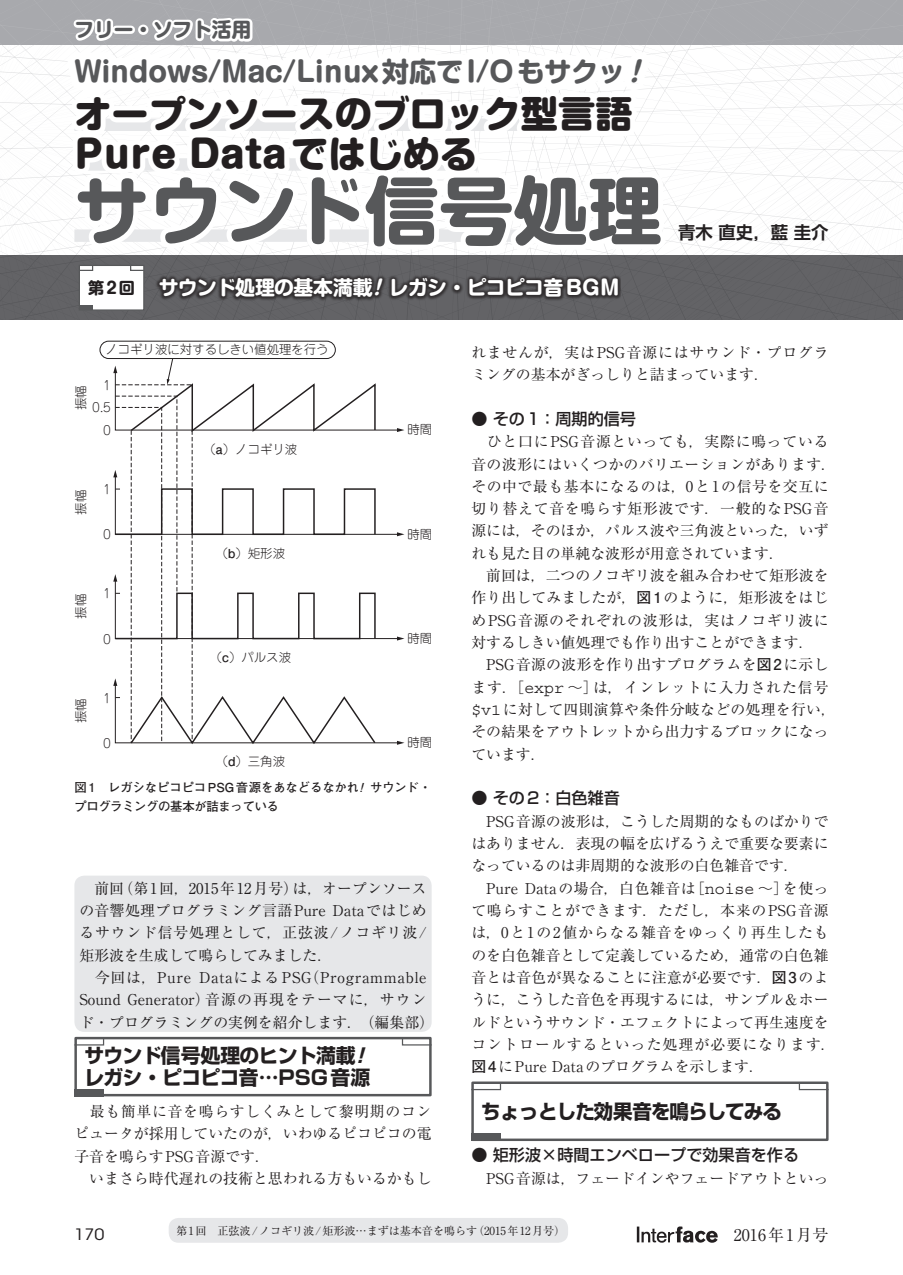
<style>
.page{position:relative;width:903px;height:1275px;background:#fff}
.page>*{position:absolute;margin:0;border:0;box-sizing:border-box;transform-origin:0 0}
.t1{font:700 74.38px "Shin M Go Pro";color:#57585a}
.t2{font:800 37.27px/39.7px "Shin M Go Pro";color:#231f20}
.t3{font:700 27.3px "Shin M Go Pro";letter-spacing:-.01em;color:#57585a}
.t4{font:700 19.78px/22.4px "Shin Go Pro";letter-spacing:-.035em;color:#231f20}
.t5{font:700 19.78px "Shin M Go Pro";letter-spacing:-.035em;color:#fff}
.t6{font:700 19.78px "Shin M Go Pro";letter-spacing:-.01em;color:#57585a}
.t7{font:700 17.32px "Shin Go Pro De";color:#231f20}
.t8{font:500 16.1px "Shin Go Pro";color:#231f20}
.t9{font:16.1px "Ryumin Pro";color:#231f20}
.t10{font:700 16.1px "Shin M Go Pro";color:#231f20}
.t11{font:15.58px "ITC Avant Garde Std";color:#231f20;scale:1.11 1}
.t12{font:14.88px/22.4px "Ryumin Pro";color:#231f20}
.t13{font:14.88px/22.4px "Ryumin Pro";letter-spacing:.025em;color:#231f20}
.t14{font:300 12.42px "Jun 101 Pro";color:#231f20}
.t15{font:700 12.42px/18.6px "Futo Go B101 Pro";letter-spacing:-.015em;color:#231f20}
.t16{font:11.2px "Ryumin Pro";letter-spacing:-.01em;color:#231f20}
.s1{font-style:italic}
.s2{font-family:"Futo Go B101 Pro";font-weight:700}
.s3{font-family:"Courier Std";font-size:16.45px}
.s4{font-family:"Shin Go Pro";font-weight:300}
</style>
<div class="page">
<svg style="left:637px;top:1226px;width:81px;height:17px"></svg>
<div style="left:74px;top:1037px;width:358px;height:59px;background:#fff;border:2px solid #57585a"></div>
<svg style="left:74px;top:1037px;width:31px;height:9px"></svg>
<svg style="left:401px;top:1037px;width:31px;height:9px"></svg>
<div style="left:74px;top:1089px;width:30px;height:7px;background:#57585a"></div>
<div style="left:74px;top:876px;width:358px;height:156px;background:#e6e7e9;border-radius:10px"></div>
<div style="left:471px;top:1081px;width:357px;height:60px;background:#fff;border:2px solid #57585a"></div>
<svg style="left:471px;top:1081px;width:31px;height:10px"></svg>
<svg style="left:798px;top:1081px;width:31px;height:10px"></svg>
<div style="left:471px;top:1134px;width:30px;height:7px;background:#57585a"></div>
<svg style="left:113px;top:358px;width:291px;height:387px"></svg>
<div style="left:100px;top:341px;width:236px;height:18px;border:1px solid #231f20;border-radius:9px"></div>
<svg style="left:0;top:0;width:903px;height:320px"></svg>
<div style="left:154px;top:273px;width:467px;height:28px;background:#231f20;opacity:.75"></div>
<div style="left:169px;top:1218px;width:399px;height:25px;background:#e6e7e9;border-radius:10px"></div>
<h3 class="t6" style="left:74px;top:14px;width:178px">フリー・ソフト活用</h3>
<h3 class="t3" style="left:74px;top:50px;width:576px">Windows/Mac/Linux対応でI/Oもサクッ<span class="s1">!</span></h3>
<h2 class="t2" style="left:74px;top:90px;width:560px">オープンソースのブロック型言語<br>Pure Dataではじめる</h2>
<h1 class="t1" style="left:74px;top:150px;width:589px">サウンド信号処理</h1>
<p class="t10" style="left:88px;top:275px;width:48px">第2回</p>
<h3 class="t5" style="left:159px;top:272px;width:462px">サウンド処理の基本満載<span class="s1">!</span> レガシ・ピコピコ音 BGM</h3>
<p class="t7" style="left:678px;top:218px;width:152px">青木 直史，藍 圭介</p>
<p class="t14" style="left:105px;top:340px;width:225px">ノコギリ波に対するしきい値処理を行う</p>
<p class="t14" style="left:103px;top:375px;width:9px">1</p>
<p class="t14" style="left:71px;top:410px;width:26px;rotate:-90deg">振幅</p>
<p class="t14" style="left:92px;top:398px;width:20px">0.5</p>
<p class="t14" style="left:103px;top:420px;width:9px">0</p>
<p class="t14" style="left:407px;top:420px;width:26px">時間</p>
<p class="t14" style="left:71px;top:514px;width:26px;rotate:-90deg">振幅</p>
<p class="t14" style="left:71px;top:619px;width:26px;rotate:-90deg">振幅</p>
<p class="t14" style="left:71px;top:723px;width:26px;rotate:-90deg">振幅</p>
<p class="t14" style="left:103px;top:480px;width:9px">1</p>
<p class="t14" style="left:204px;top:439px;width:95px">（<span class="s2">a</span>）ノコギリ波</p>
<p class="t14" style="left:103px;top:525px;width:9px">0</p>
<p class="t14" style="left:407px;top:524px;width:26px">時間</p>
<p class="t14" style="left:103px;top:584px;width:9px">1</p>
<p class="t14" style="left:216px;top:543px;width:71px">（<span class="s2">b</span>）矩形波</p>
<p class="t14" style="left:103px;top:629px;width:9px">0</p>
<p class="t14" style="left:407px;top:628px;width:26px">時間</p>
<p class="t14" style="left:103px;top:688px;width:9px">1</p>
<p class="t14" style="left:103px;top:733px;width:9px">0</p>
<p class="t14" style="left:210px;top:648px;width:83px">（<span class="s2">c</span>）パルス波</p>
<p class="t14" style="left:216px;top:752px;width:71px">（<span class="s2">d</span>）三角波</p>
<p class="t14" style="left:407px;top:732px;width:26px">時間</p>
<p class="t15" style="left:74px;top:776px;width:359px">図1　レガシなピコピコPSG音源をあなどるなかれ<span class="s1">!</span> サウンド・プログラミングの基本が詰まっている</p>
<p class="t13" style="left:79px;top:876px;width:356px;text-indent:15px">前回（第1回，2015年12月号）は，オープンソースの音響処理プログラミング言語Pure Dataではじめるサウンド信号処理として，正弦波/ノコギリ波/矩形波を生成して鳴らしてみました．<br>　今回は，Pure Dataによる PSG（Programmable<br>Sound Generator）音源の再現をテーマに，サウンド・プログラミングの実例を紹介します．（編集部）</p>
<h3 class="t4" style="left:84px;top:1042px;width:288px">サウンド信号処理のヒント満載<span class="s1">!</span>レガシ・ピコピコ音…PSG音源</h3>
<p class="t12" style="left:74px;top:1099px;width:359px">　最も簡単に音を鳴らすしくみとして黎明期のコンピュータが採用していたのが，いわゆるピコピコの電子音を鳴らすPSG音源です．<br>　いまさら時代遅れの技術と思われる方もいるかもし</p>
<p class="t12" style="left:471px;top:340px;width:359px">れませんが，実はPSG音源にはサウンド・プログラミングの基本がぎっしりと詰まっています．</p>
<p class="t8" style="left:471px;top:405px;width:166px">● その1：周期的信号</p>
<p class="t12" style="left:471px;top:429px;width:366px">　ひと口にPSG音源といっても，実際に鳴っている音の波形にはいくつかのバリエーションがあります．その中で最も基本になるのは，0と1の信号を交互に切り替えて音を鳴らす矩形波です．一般的なPSG音源には，そのほか，パルス波や三角波といった，いずれも見た目の単純な波形が用意されています．<br>　前回は，二つのノコギリ波を組み合わせて矩形波を作り出してみましたが，<span class="s2">図1</span>のように，矩形波をはじめPSG音源のそれぞれの波形は，実はノコギリ波に対するしきい値処理でも作り出すことができます．　PSG音源の波形を作り出すプログラムを<span class="s2">図2</span>に示します．［<span class="s3">expr</span> <span class="s4">～</span>］は，インレットに入力された信号<span class="s3">$v1</span>に対して四則演算や条件分岐などの処理を行い，その結果をアウトレットから出力するブロックになっています．</p>
<p class="t8" style="left:471px;top:785px;width:150px">● その2：白色雑音</p>
<p class="t12" style="left:471px;top:809px;width:366px">　PSG音源の波形は，こうした周期的なものばかりではありません．表現の幅を広げるうえで重要な要素になっているのは非周期的な波形の白色雑音です．　Pure Dataの場合，白色雑音は［<span class="s3">noise</span> <span class="s4">～</span>］を使って鳴らすことができます．ただし，本来のPSG音源は，0と1の2値からなる雑音をゆっくり再生したものを白色雑音として定義しているため，通常の白色雑音とは音色が異なることに注意が必要です．<span class="s2">図3</span>のように，こうした音色を再現するには，サンプル＆ホールドというサウンド・エフェクトによって再生速度をコントロールするといった処理が必要になります．<span class="s2">図4</span>にPure Dataのプログラムを示します．</p>
<h3 class="t4" style="left:481px;top:1098px;width:302px">ちょっとした効果音を鳴らしてみる</h3>
<p class="t8" style="left:471px;top:1142px;width:329px">● 矩形波×時間エンベロープで効果音を作る</p>
<p class="t12" style="left:471px;top:1166px;width:359px">　PSG音源は，フェードインやフェードアウトといっ</p>
<p class="t16" style="left:176px;top:1221px;width:391px">第1回　正弦波/ノコギリ波/矩形波…まずは基本音を鳴らす（2015年12月号）</p>
<p class="t11" style="left:74px;top:1225px;width:29px">170</p>
<p class="t9" style="left:718px;top:1222px;width:112px">　2016年1月号</p>
</div>
